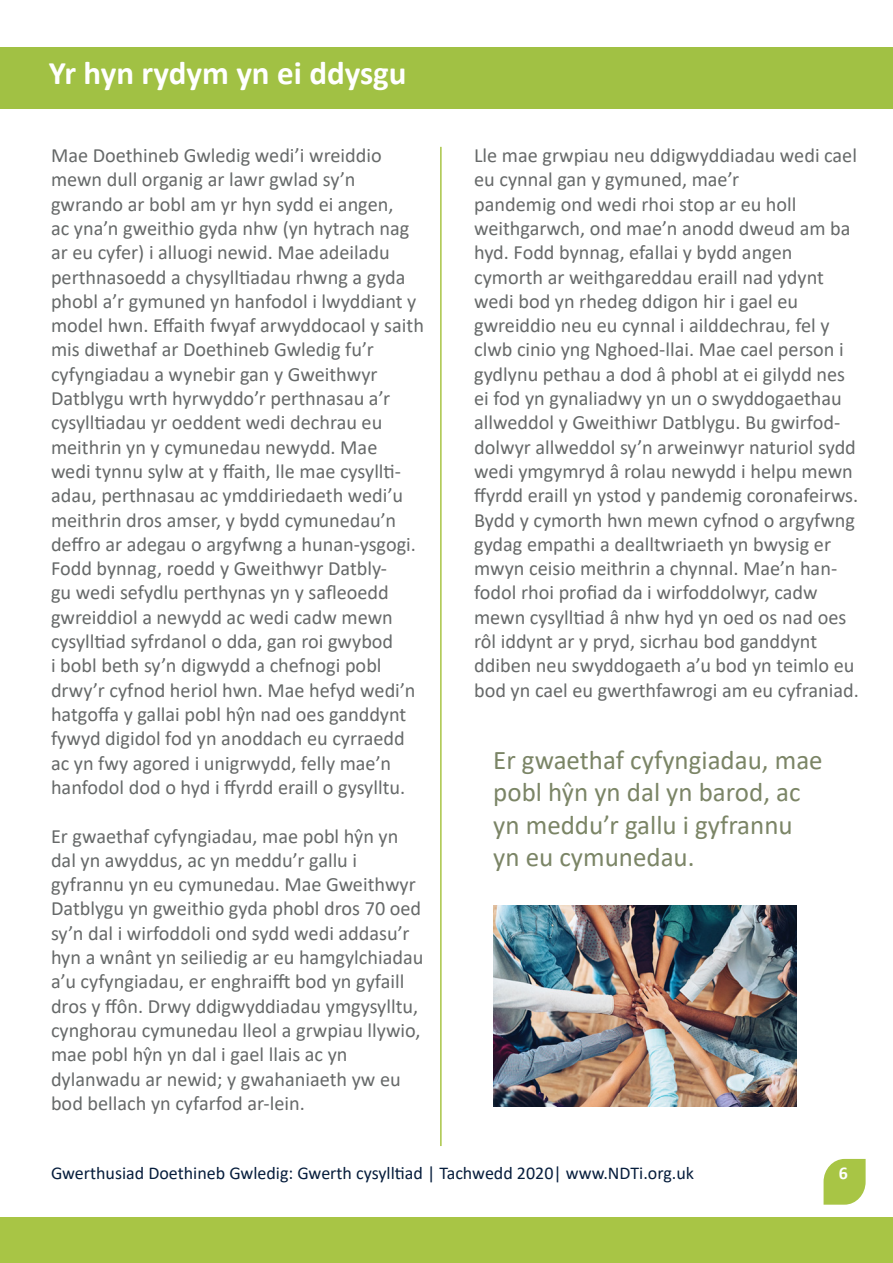
<style>
.page{position:relative;width:893px;height:1263px;background:#fff}
.page>*{position:absolute;margin:0;border:0;box-sizing:border-box;transform-origin:0 0}
.t1{font:700 33px "Calibri";color:#fff}
.t2{font:27px/32.4px "Calibri";color:#7b8566}
.t3{font:20.25px/24.3px "Calibri";color:#666969}
.t4{font:18px "Calibri";color:#061d3c}
.t5{font:700 18px "Calibri";color:#fff}
</style>
<div class="page">
<svg style="left:823px;top:1159px;width:43px;height:46px;background:#b3cc5d"></svg>
<div style="left:0;top:1217px;width:893px;height:46px;background:#a8c545"></div>
<div style="left:0;top:47px;width:893px;height:61px;background:#a1c144"></div>
<hr style="left:440px;top:147px;width:2px;height:999px;background:#a8c545">
<img style="left:494px;top:905px;width:302px;height:202px">
<p class="t1" style="left:49px;top:50px;width:359px">Yr hyn rydym yn ei ddysgu</p>
<p class="t3" style="left:51px;top:143px;width:332px">Mae Doethineb Gwledig wedi’i wreiddio mewn dull organig ar lawr gwlad sy’n</p>
<p class="t3" style="left:51px;top:191px;width:374px">gwrando ar bobl am yr hyn sydd ei angen,<br>ac yna’n gweithio gyda nhw (yn hytrach nag ar eu cyfer) i alluogi newid. Mae adeiladu perthnasoedd a chysylltiadau rhwng a gyda phobl a’r gymuned yn hanfodol i lwyddiant y model hwn. Effaith fwyaf arwyddocaol y saith mis diwethaf ar Doethineb Gwledig fu’r</p>
<p class="t3" style="left:51px;top:361px;width:366px">cyfyngiadau a wynebir gan y Gweithwyr Datblygu wrth hyrwyddo’r perthnasau a’r cysylltiadau yr oeddent wedi dechrau eu meithrin yn y cymunedau newydd. Mae wedi tynnu sylw at y ffaith, lle mae cysyllti&shy;adau, perthnasau ac ymddiriedaeth wedi’u meithrin dros amser, y bydd cymunedau’n deffro ar adegau o argyfwng a hunan-ysgogi.<br>Fodd bynnag, roedd y Gweithwyr Datbly-<br>gu wedi sefydlu perthynas yn y safleoedd gwreiddiol a newydd ac wedi cadw mewn cysylltiad syfrdanol o dda, gan roi gwybod<br>i bobl beth sy’n digwydd a chefnogi pobl drwy’r cyfnod heriol hwn. Mae hefyd wedi’n hatgoffa y gallai pobl hŷn nad oes ganddynt fywyd digidol fod yn anoddach eu cyrraedd ac yn fwy agored i unigrwydd, felly mae’n hanfodol dod o hyd i ffyrdd eraill o gysylltu.</p>
<p class="t3" style="left:51px;top:823px;width:349px">Er gwaethaf cyfyngiadau, mae pobl hŷn yn dal yn awyddus, ac yn meddu’r gallu i</p>
<p class="t3" style="left:51px;top:872px;width:374px">gyfrannu yn eu cymunedau. Mae Gweithwyr Datblygu yn gweithio gyda phobl dros 70 oed sy’n dal i wirfoddoli ond sydd wedi addasu’r hyn a wnânt yn seiliedig ar eu hamgylchiadau a’u cyfyngiadau, er enghraifft bod yn gyfaill dros y ffôn. Drwy ddigwyddiadau ymgysylltu, cynghorau cymunedau lleol a grwpiau llywio, mae pobl hŷn yn dal i gael llais ac yn</p>
<p class="t3" style="left:51px;top:1066px;width:351px">dylanwadu ar newid; y gwahaniaeth yw eu bod bellach yn cyfarfod ar-lein.</p>
<p class="t3" style="left:474px;top:143px;width:384px">Lle mae grwpiau neu ddigwyddiadau wedi cael eu cynnal gan y gymuned, mae’r</p>
<p class="t3" style="left:474px;top:191px;width:378px">pandemig ond wedi rhoi stop ar eu holl weithgarwch, ond mae’n anodd dweud am ba hyd. Fodd bynnag, efallai y bydd angen</p>
<p class="t3" style="left:474px;top:264px;width:386px">cymorth ar weithgareddau eraill nad ydynt wedi bod yn rhedeg ddigon hir i gael eu gwreiddio neu eu cynnal i ailddechrau, fel y clwb cinio yng Nghoed-llai. Mae cael person i gydlynu pethau a dod â phobl at ei gilydd nes ei fod yn gynaliadwy yn un o swyddogaethau allweddol y Gweithiwr Datblygu. Bu gwirfod&shy;dolwyr allweddol sy’n arweinwyr naturiol sydd wedi ymgymryd â rolau newydd i helpu mewn ffyrdd eraill yn ystod y pandemig coronafeirws.<br>Bydd y cymorth hwn mewn cyfnod o argyfwng gydag empathi a dealltwriaeth yn bwysig er mwyn ceisio meithrin a chynnal. Mae’n han&shy;fodol rhoi profiad da i wirfoddolwyr, cadw mewn cysylltiad â nhw hyd yn oed os nad oes rôl iddynt ar y pryd, sicrhau bod ganddynt ddiben neu swyddogaeth a’u bod yn teimlo eu bod yn cael eu gwerthfawrogi am eu cyfraniad.</p>
<p class="t2" style="left:493px;top:743px;width:331px">Er gwaethaf cyfyngiadau, mae pobl hŷn yn dal yn barod, ac yn meddu’r gallu i gyfrannu yn eu cymunedau.</p>
<p class="t4" style="left:51px;top:1160px;width:644px">Gwerthusiad Doethineb Gwledig: Gwerth cysylltiad | Tachwedd 2020| www.NDTi.org.uk</p>
<p class="t5" style="left:839px;top:1160px;width:11px">6</p>
</div>
